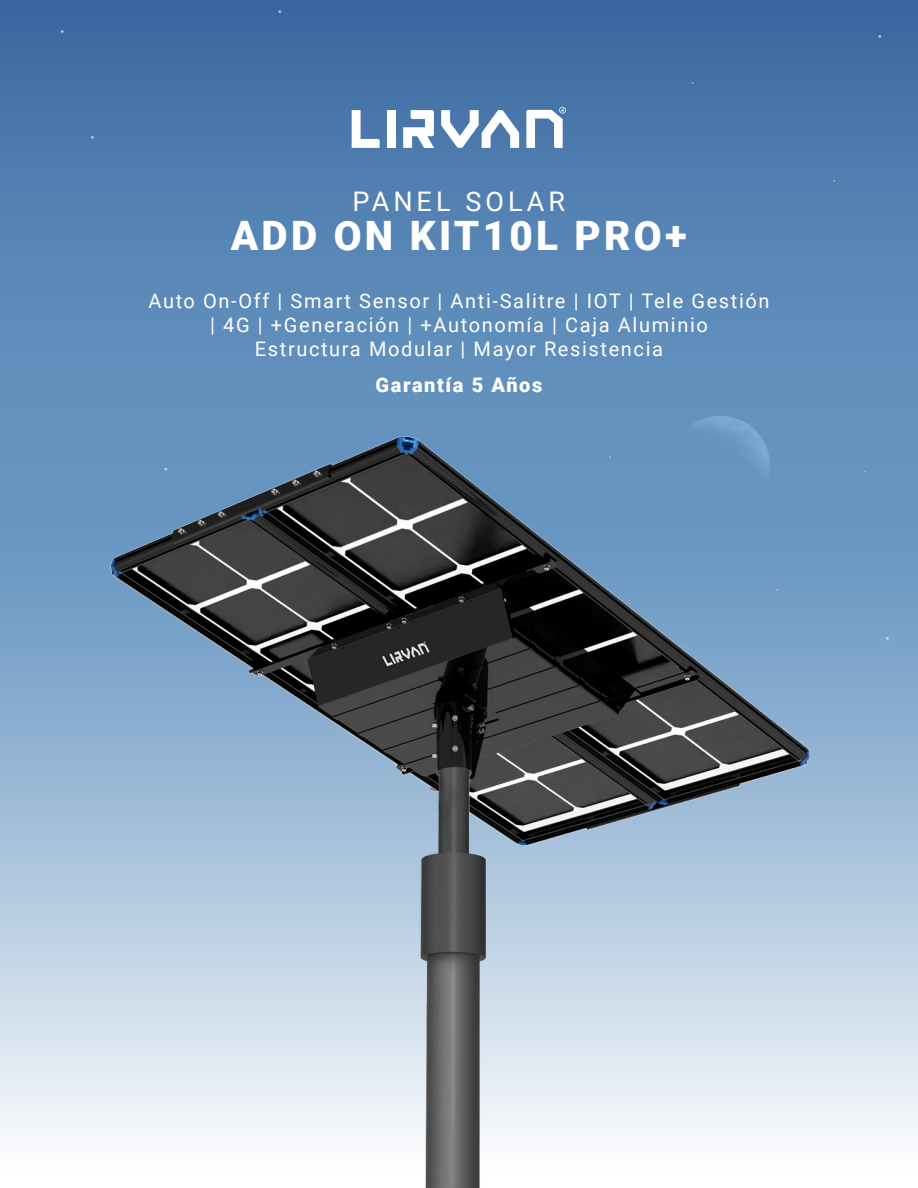
<style>
.page{position:relative;width:918px;height:1188px;background:#fff}
.page>*{position:absolute;margin:0;border:0;box-sizing:border-box;transform-origin:0 0}
.t1{font:900 40.5px "Roboto";letter-spacing:.08em;color:#fff}
.t2{font:27px "Roboto";letter-spacing:.15em;color:#fff}
.t3{font:20.1px/24px "Roboto";letter-spacing:.08em;color:#fff;text-align:center}
.t4{font:900 20.1px "Roboto";letter-spacing:.08em;color:#fff}
</style>
<div class="page">
<img style="left:0;top:0;width:918px;height:1137px">
<svg style="left:352px;top:110px;width:28px;height:38px"></svg>
<div style="left:387px;top:110px;width:9px;height:38px;background:#fff"></div>
<svg style="left:403px;top:110px;width:31px;height:38px"></svg>
<svg style="left:441px;top:110px;width:78px;height:38px"></svg>
<svg style="left:526px;top:107px;width:40px;height:41px"></svg>
<img style="left:106px;top:419px;width:706px;height:718px">
<img style="left:420px;top:846px;width:66px;height:342px">
<img style="left:110px;top:436px;width:700px;height:410px">
<h2 class="t2" style="left:352px;top:182px;width:214px">PANEL SOLAR</h2>
<h1 class="t1" style="left:231px;top:207px;width:457px">ADD ON KIT10L PRO+</h1>
<p class="t3" style="left:148px;top:288px;width:623px">Auto On-Off | Smart Sensor | Anti-Salitre | IOT | Tele Gestión | 4G | +Generación | +Autonomía | Caja Aluminio<br>Estructura Modular | Mayor Resistencia</p>
<p class="t4" style="left:376px;top:370px;width:168px">Garantía 5 Años</p>
</div>
